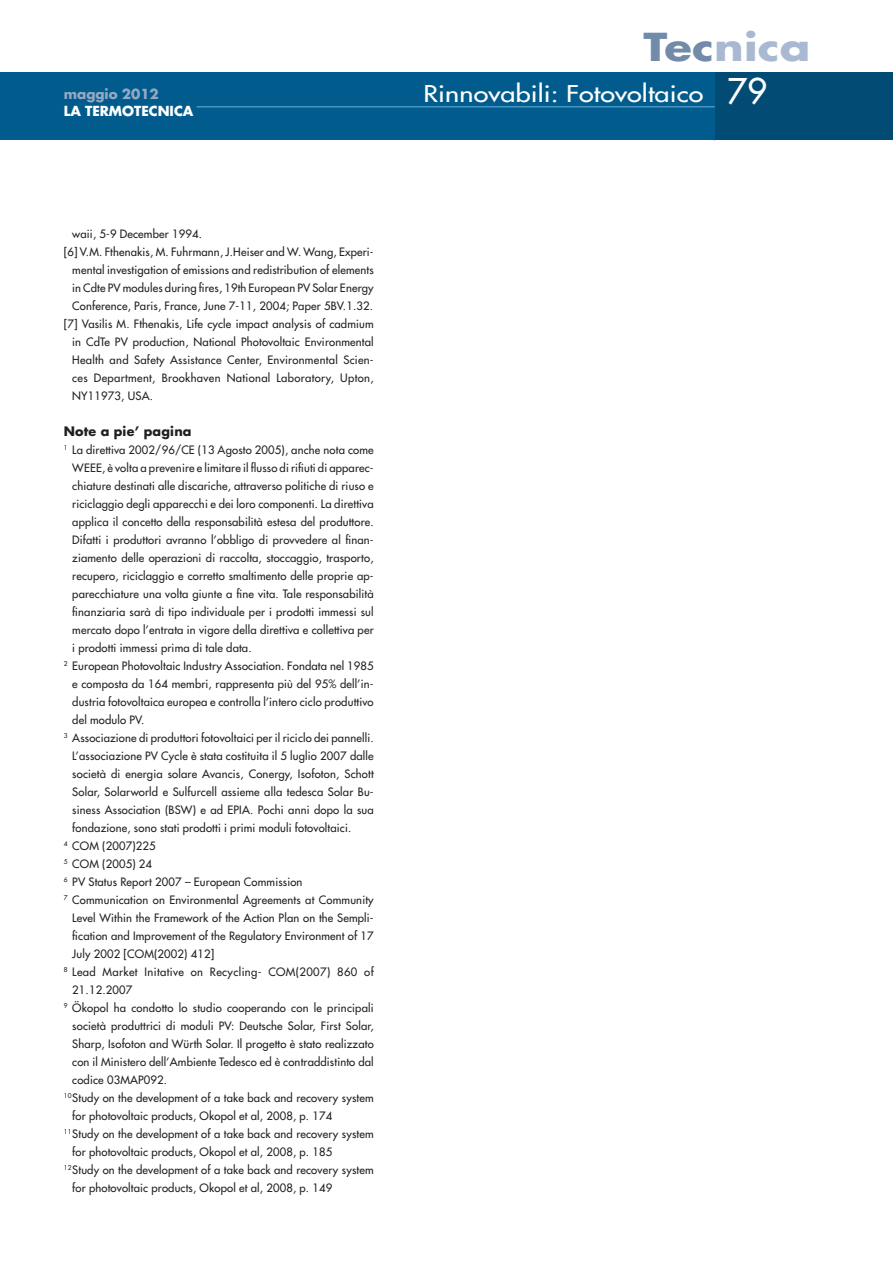
<style>
.page{position:relative;width:893px;height:1263px;background:#fff}
.page>*{position:absolute;margin:0;border:0;box-sizing:border-box;transform-origin:0 0}
.t1{font:700 37.5px "Futura";letter-spacing:.005em;color:#a9b9d1;scale:1.2 1}
.Normale{font:34.5px "Futura";color:#fff}
._00_testatina{font:22.5px "Futura";letter-spacing:.005em;color:#fff;scale:1.2 1}
.Normale-2{font:700 13.5px "Futura";color:#fff}
.Normale-3{font:700 13.5px "Futura";color:#93a9c6}
.t2{font:700 12.75px "Futura";letter-spacing:.015em;color:#231f20}
.t3{font:11.25px/18px "Futura";letter-spacing:.015em;color:#231f20;text-align:justify}
.t4{font:11.25px/18px "Futura";letter-spacing:.035em;color:#231f20}
.s1{color:#728baa}
</style>
<div class="page">
<div style="left:705px;top:72px;width:188px;height:68px;background:#014b75"></div>
<div style="left:0;top:72px;width:714px;height:68px;background:#015c8d"></div>
<hr style="left:714px;top:77px;width:1px;height:63px;background:#015c8d">
<hr style="left:197px;top:106px;width:518px;height:1px;background:#4497c2">
<p class="t1" style="left:643px;top:21px;width:141px"><span class="s1">Tec</span>nica</p>
<p class="Normale" style="left:727px;top:69px;width:41px">79</p>
<p class="Normale-3" style="left:64px;top:84px;width:97px">maggio 2012</p>
<p class="_00_testatina" style="left:423px;top:79px;width:235px">Rinnovabili: Fotovoltaico</p>
<p class="Normale-2" style="left:64px;top:102px;width:131px">LA TERMOTECNICA</p>
<p class="t3" style="left:72px;top:225px;width:131px">waii, 5-9 December 1994.</p>
<p class="t3" style="left:72px;top:243px;width:303px;text-indent:-9px">[6] V.M. Fthenakis, M. Fuhrmann, J.Heiser and W. Wang, Experi&shy;mental investigation of emissions and redistribution of elements in Cdte PV modules during fires, 19th European PV Solar Energy Conference, Paris, France, June 7-11, 2004; Paper 5BV.1.32.</p>
<p class="t3" style="left:72px;top:315px;width:303px;text-indent:-9px">[7] Vasilis M. Fthenakis, Life cycle impact analysis of cadmium in CdTe PV production, National Photovoltaic Environmental Health and Safety Assistance Center, Environmental Scien&shy;ces Department, Brookhaven National Laboratory, Upton, NY11973, USA.</p>
<p class="t2" style="left:64px;top:422px;width:129px">Note a pie’ pagina</p>
<p class="t3" style="left:72px;top:441px;width:303px;text-indent:-9px"><sup>1</sup> La direttiva 2002/96/CE (13 Agosto 2005), anche nota come WEEE, è volta a prevenire e limitare il flusso di rifiuti di apparec&shy;chiature destinati alle discariche, attraverso politiche di riuso e riciclaggio degli apparecchi e dei loro componenti. La direttiva applica il concetto della responsabilità estesa del produttore.<br>Difatti i produttori avranno l’obbligo di provvedere al finan&shy;ziamento delle operazioni di raccolta, stoccaggio, trasporto, recupero, riciclaggio e corretto smaltimento delle proprie ap&shy;parecchiature una volta giunte a fine vita. Tale responsabilità finanziaria sarà di tipo individuale per i prodotti immessi sul mercato dopo l’entrata in vigore della direttiva e collettiva per i prodotti immessi prima di tale data.</p>
<p class="t3" style="left:72px;top:657px;width:303px;text-indent:-9px"><sup>2</sup> European Photovoltaic Industry Association. Fondata nel 1985 e composta da 164 membri, rappresenta più del 95% dell’in&shy;dustria fotovoltaica europea e controlla l’intero ciclo produttivo del modulo PV.</p>
<p class="t3" style="left:72px;top:729px;width:303px;text-indent:-9px"><sup>3</sup> Associazione di produttori fotovoltaici per il riciclo dei pannelli.<br>L’associazione PV Cycle è stata costituita il 5 luglio 2007 dalle società di energia solare Avancis, Conergy, Isofoton, Schott Solar, Solarworld e Sulfurcell assieme alla tedesca Solar Bu&shy;siness Association (BSW) e ad EPIA. Pochi anni dopo la sua fondazione, sono stati prodotti i primi moduli fotovoltaici.</p>
<p class="t3" style="left:64px;top:837px;width:93px"><sup>4</sup> COM (2007)225</p>
<p class="t3" style="left:64px;top:855px;width:90px"><sup>5</sup> COM (2005) 24</p>
<p class="t3" style="left:64px;top:873px;width:240px"><sup>6</sup> PV Status Report 2007 – European Commission</p>
<p class="t3" style="left:72px;top:891px;width:303px;text-indent:-9px"><sup>7</sup> Communication on Environmental Agreements at Community Level Within the Framework of the Action Plan on the Sempli&shy;fication and Improvement of the Regulatory Environment of 17<br>July 2002 [COM(2002) 412]</p>
<p class="t4" style="left:72px;top:963px;width:303px;text-indent:-9px"><sup>8</sup> Lead Market Initative on Recycling- COM(2007) 860 of<br>21.12.2007</p>
<p class="t3" style="left:72px;top:999px;width:303px;text-indent:-9px"><sup>9</sup> Ökopol ha condotto lo studio cooperando con le principali società produttrici di moduli PV: Deutsche Solar, First Solar, Sharp, Isofoton and Würth Solar. Il progetto è stato realizzato con il Ministero dell’Ambiente Tedesco ed è contraddistinto dal codice 03MAP092.</p>
<p class="t3" style="left:72px;top:1089px;width:303px;text-indent:-9px"><sup>10</sup>Study on the development of a take back and recovery system for photovoltaic products, Okopol et al, 2008, p. 174</p>
<p class="t3" style="left:72px;top:1125px;width:303px;text-indent:-9px"><sup>11</sup>Study on the development of a take back and recovery system for photovoltaic products, Okopol et al, 2008, p. 185</p>
<p class="t3" style="left:72px;top:1161px;width:303px;text-indent:-9px"><sup>12</sup>Study on the development of a take back and recovery system for photovoltaic products, Okopol et al, 2008, p. 149</p>
</div>
